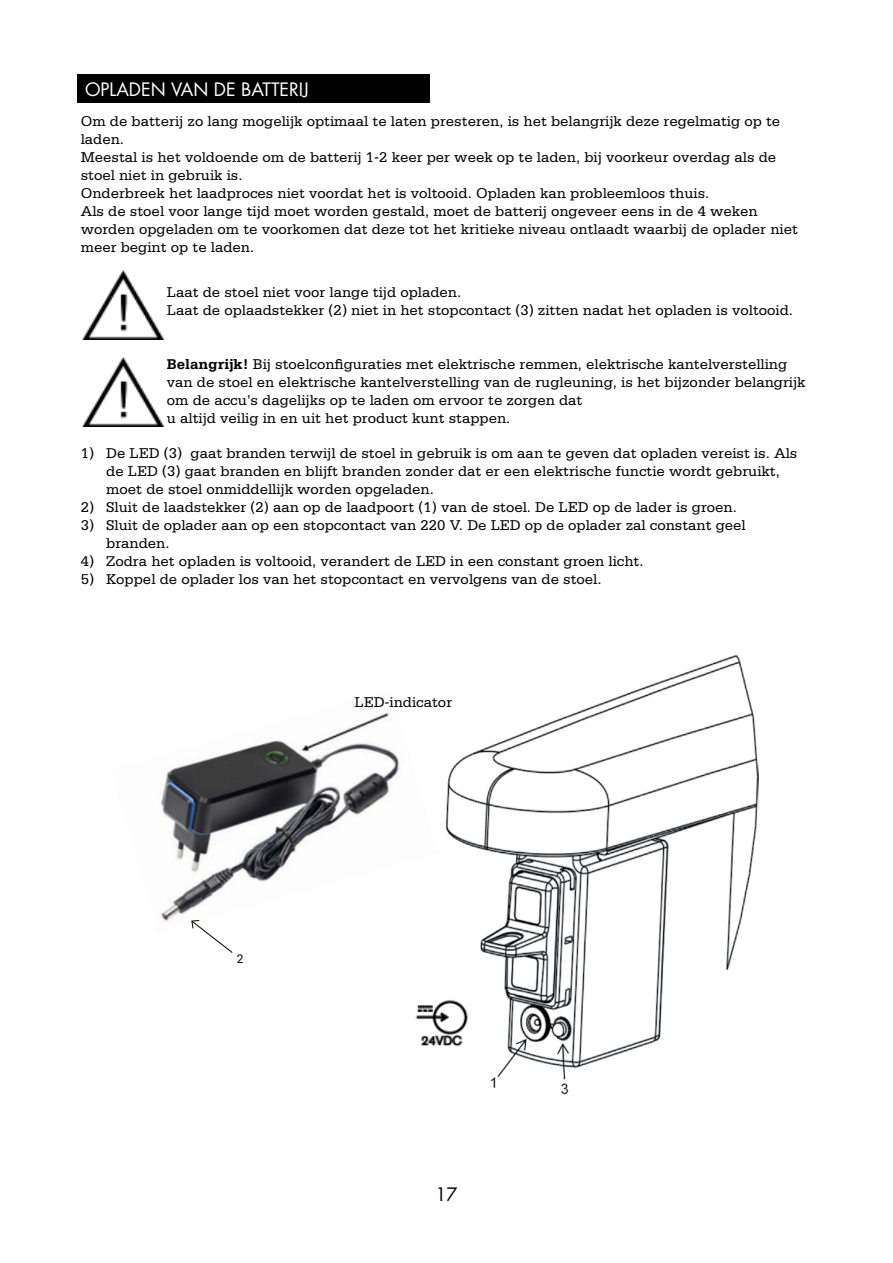
<style>
.page{position:relative;width:893px;height:1263px;background:#fff}
.page>*{position:absolute;margin:0;border:0;box-sizing:border-box;transform-origin:0 0}
.t1{font:18px "Futura Std";color:#fff}
.t2{font:18px "Futura Std";color:#000}
.t3{font:15px/18px "Serifa Std";color:#000}
.t4{font:12px "Roboto";color:#000}
.s1{font-weight:700}
</style>
<div class="page">
<img style="left:445px;top:654px;width:313px;height:441px">
<img style="left:415px;top:991px;width:63px;height:67px">
<img style="left:160px;top:712px;width:240px;height:209px">
<svg style="left:191px;top:919px;width:42px;height:34px"></svg>
<div style="left:77px;top:74px;width:352px;height:29px;background:#000"></div>
<img style="left:81px;top:270px;width:84px;height:70px">
<img style="left:81px;top:357px;width:84px;height:70px">
<p class="t1" style="left:85px;top:78px;width:225px">OPLADEN VAN DE BATTERIJ</p>
<p class="t3" style="left:81px;top:113px;width:718px">Om de batterij zo lang mogelijk optimaal te laten presteren, is het belangrijk deze regelmatig op te laden.<br>Meestal is het voldoende om de batterij 1-2 keer per week op te laden, bij voorkeur overdag als de stoel niet in gebruik is.<br>Onderbreek het laadproces niet voordat het is voltooid. Opladen kan probleemloos thuis.<br>Als de stoel voor lange tijd moet worden gestald, moet de batterij ongeveer eens in de 4 weken worden opgeladen om te voorkomen dat deze tot het kritieke niveau ontlaadt waarbij de oplader niet meer begint op te laden.</p>
<p class="t3" style="left:167px;top:283px;width:628px">Laat de stoel niet voor lange tijd opladen.<br>Laat de oplaadstekker (2) niet in het stopcontact (3) zitten nadat het opladen is voltooid.</p>
<p class="t3" style="left:167px;top:355px;width:640px"><span class="s1">Belangrijk!</span> Bij stoelconfiguraties met elektrische remmen, elektrische kantelverstelling van de stoel en elektrische kantelverstelling van de rugleuning, is het bijzonder belangrijk om de accu’s dagelijks op te laden om ervoor te zorgen dat<br>u altijd veilig in en uit het product kunt stappen.</p>
<p class="t3" style="left:106px;top:444px;width:693px;text-indent:-26px">1) De LED (3) gaat branden terwijl de stoel in gebruik is om aan te geven dat opladen vereist is. Als de LED (3) gaat branden en blijft branden zonder dat er een elektrische functie wordt gebruikt, moet de stoel onmiddellijk worden opgeladen.</p>
<p class="t3" style="left:81px;top:498px;width:658px">2) Sluit de laadstekker (2) aan op de laadpoort (1) van de stoel. De LED op de lader is groen.</p>
<p class="t3" style="left:106px;top:516px;width:641px;text-indent:-26px">3) Sluit de oplader aan op een stopcontact van 220 V. De LED op de oplader zal constant geel branden.</p>
<p class="t3" style="left:81px;top:552px;width:564px">4) Zodra het opladen is voltooid, verandert de LED in een constant groen licht.</p>
<p class="t3" style="left:81px;top:570px;width:522px">5) Koppel de oplader los van het stopcontact en vervolgens van de stoel.</p>
<p class="t4" style="left:237px;top:950px;width:8px">2</p>
<p class="t3" style="left:355px;top:693px;width:99px">LED-indicator</p>
<p class="t2" style="left:435px;top:1183px;width:24px">17</p>
</div>
